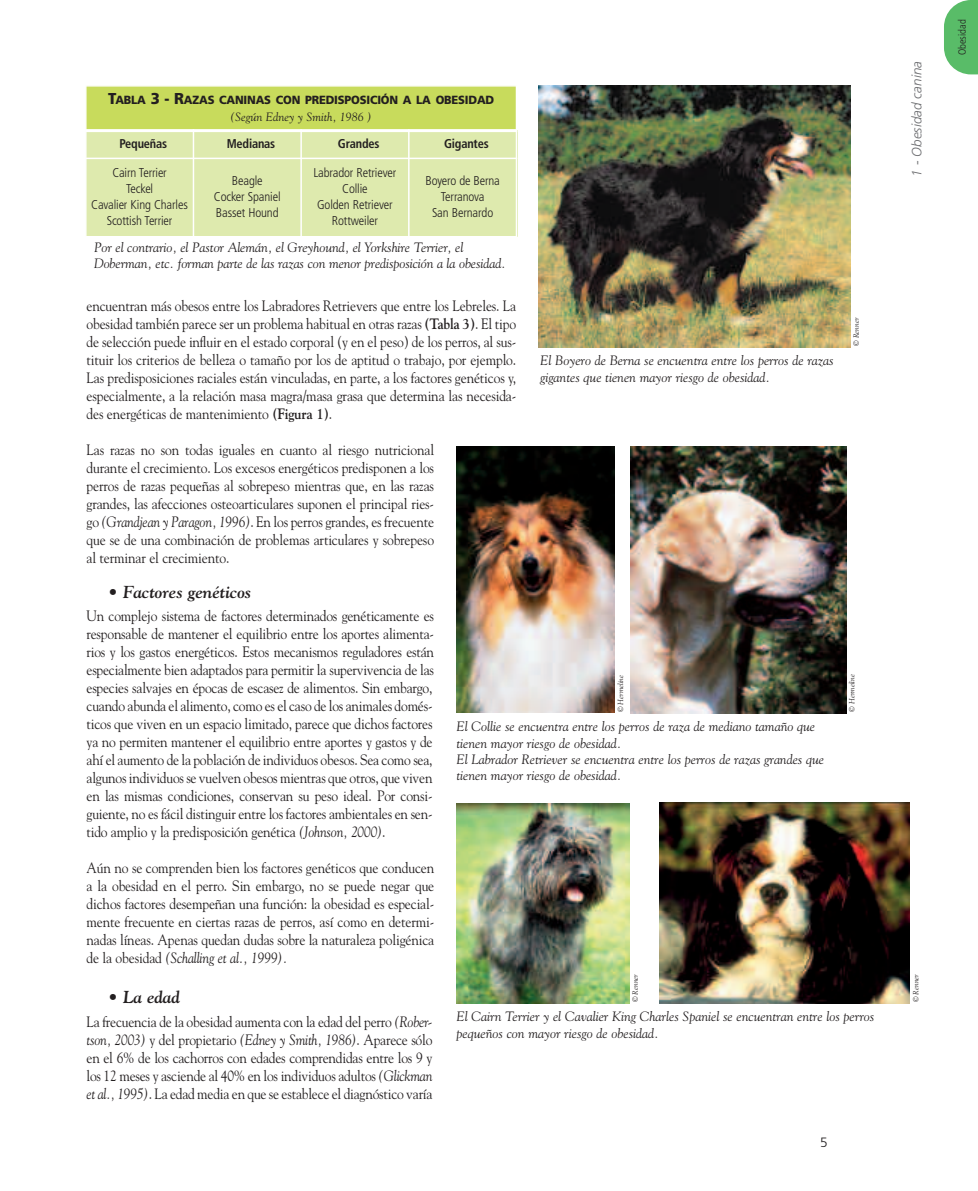
<style>
.page{position:relative;width:978px;height:1191px;background:#fff}
.page>*{position:absolute;margin:0;border:0;box-sizing:border-box;transform-origin:0 0}
.t1{font:italic 700 17.25px "Goudy";letter-spacing:-.01em;color:#231f20}
.t2{font:15px/18px "Goudy";letter-spacing:-.01em;color:#231f20;text-align:justify;scale:.9 1}
.t3{font:italic 13.5px/16.2px "Goudy";color:#231f20}
.t4{font:italic 300 13.5px "Frutiger";color:#6c6d70}
.t5{font:300 13.5px "Frutiger";color:#231f20}
.t6{font:300 condensed 12.75px/15.8px "Frutiger";letter-spacing:-.01em;color:#231f20;text-align:center}
.t7{font:700 condensed 12.75px "Frutiger";letter-spacing:-.015em;color:#231f20}
.t8{font:italic 12px "Goudy";color:#231f20}
.t9{font:900 11.85px "Frutiger";letter-spacing:-.015em;color:#231f20;scale:.95 1}
.t10{font:300 condensed 10.5px "Frutiger";color:#231f20}
.t11{font:italic 7.5px "Goudy";color:#231f20}
.s1{font-size:15.75px}
.s2{font-weight:700}
.s3{font-style:italic}
</style>
<div class="page">
<svg style="left:944px;top:0;width:34px;height:74px"></svg>
<img style="left:659px;top:803px;width:251px;height:200px">
<div style="left:85px;top:85px;width:431px;height:46px;background:#c8db5c"></div>
<div style="left:85px;top:131px;width:108px;height:27px;background:#deeaae"></div>
<div style="left:193px;top:131px;width:108px;height:27px;background:#deeaae"></div>
<div style="left:301px;top:131px;width:108px;height:27px;background:#deeaae"></div>
<div style="left:409px;top:131px;width:108px;height:27px;background:#deeaae"></div>
<div style="left:85px;top:158px;width:108px;height:79px;background:#deeaae"></div>
<div style="left:193px;top:158px;width:108px;height:79px;background:#deeaae"></div>
<div style="left:301px;top:158px;width:108px;height:79px;background:#deeaae"></div>
<div style="left:409px;top:158px;width:108px;height:79px;background:#deeaae"></div>
<hr style="left:85px;top:85px;width:2px;height:192px;background:#fff">
<hr style="left:193px;top:129px;width:1px;height:108px;background:#fff">
<hr style="left:300px;top:129px;width:2px;height:108px;background:#fff">
<hr style="left:408px;top:129px;width:2px;height:108px;background:#fff">
<hr style="left:516px;top:85px;width:1px;height:192px;background:#fff">
<hr style="left:85px;top:85px;width:432px;height:2px;background:#fff">
<hr style="left:85px;top:129px;width:432px;height:3px;background:#fff">
<hr style="left:85px;top:158px;width:432px;height:1px;background:#fff">
<hr style="left:85px;top:236px;width:432px;height:1px;background:#fff">
<img style="left:539px;top:85px;width:311px;height:262px">
<img style="left:457px;top:803px;width:172px;height:200px">
<img style="left:631px;top:446px;width:215px;height:267px">
<img style="left:456px;top:446px;width:159px;height:267px">
<p class="t9" style="left:108px;top:95px;width:408px"><span class="s1">T</span>ABLA <span class="s1">3 - R</span>AZAS CANINAS CON PREDISPOSICIÓN A LA OBESIDAD</p>
<p class="t8" style="left:231px;top:110px;width:143px">(Según Edney y Smith, 1986 )</p>
<p class="t7" style="left:120px;top:139px;width:49px">Pequeñas</p>
<p class="t7" style="left:227px;top:139px;width:50px">Medianas</p>
<p class="t7" style="left:338px;top:139px;width:43px">Grandes</p>
<p class="t7" style="left:444px;top:139px;width:46px">Gigantes</p>
<p class="t6" style="left:91px;top:166px;width:98px">Cairn Terrier<br>Teckel<br>Cavalier King Charles<br>Scottish Terrier</p>
<p class="t6" style="left:214px;top:174px;width:68px">Beagle<br>Cocker Spaniel<br>Basset Hound</p>
<p class="t6" style="left:313px;top:166px;width:84px">Labrador Retriever<br>Collie<br>Golden Retriever<br>Rottweiler</p>
<p class="t6" style="left:425px;top:174px;width:76px">Boyero de Berna<br>Terranova<br>San Bernardo</p>
<p class="t3" style="left:94px;top:239px;width:413px">Por el contrario, el Pastor Alemán, el Greyhound, el Yorkshire Terrier, el<br>Doberman, etc. forman parte de las razas con menor predisposición a la obesidad.</p>
<p class="t4" style="left:911px;top:177px;width:117px;rotate:-90deg">1 - Obesidad canina</p>
<p class="t2" style="left:87px;top:297px;width:479px">encuentran más obesos entre los Labradores Retrievers que entre los Lebreles. La obesidad también parece ser un problema habitual en otras razas <span class="s2">(Tabla 3)</span>. El tipo de selección puede influir en el estado corporal (y en el peso) de los perros, al sus&shy;tituir los criterios de belleza o tamaño por los de aptitud o trabajo, por ejemplo.<br>Las predisposiciones raciales están vinculadas, en parte, a los factores genéticos y, especialmente, a la relación masa magra/masa grasa que determina las necesida&shy;des energéticas de mantenimiento <span class="s2">(Figura 1)</span>.</p>
<p class="t2" style="left:87px;top:441px;width:388px">Las razas no son todas iguales en cuanto al riesgo nutricional durante el crecimiento. Los excesos energéticos predisponen a los perros de razas pequeñas al sobrepeso mientras que, en las razas grandes, las afecciones osteoarticulares suponen el principal ries&shy;go <span class="s3">(Grandjean y Paragon, 1996)</span>. En los perros grandes, es frecuente que se de una combinación de problemas articulares y sobrepeso al terminar el crecimiento.</p>
<p class="t1" style="left:108px;top:581px;width:145px">• Factores genéticos</p>
<p class="t2" style="left:87px;top:607px;width:388px">Un complejo sistema de factores determinados genéticamente es responsable de mantener el equilibrio entre los aportes alimenta&shy;rios y los gastos energéticos. Estos mecanismos reguladores están especialmente bien adaptados para permitir la supervivencia de las especies salvajes en épocas de escasez de alimentos. Sin embargo, cuando abunda el alimento, como es el caso de los animales domés&shy;ticos que viven en un espacio limitado, parece que dichos factores ya no permiten mantener el equilibrio entre aportes y gastos y de ahí el aumento de la población de individuos obesos. Sea como sea, algunos individuos se vuelven obesos mientras que otros, que viven en las mismas condiciones, conservan su peso ideal. Por consi&shy;guiente, no es fácil distinguir entre los factores ambientales en sen&shy;tido amplio y la predisposición genética <span class="s3">(Johnson, 2000)</span>.</p>
<p class="t2" style="left:87px;top:859px;width:388px">Aún no se comprenden bien los factores genéticos que conducen a la obesidad en el perro. Sin embargo, no se puede negar que dichos factores desempeñan una función: la obesidad es especial&shy;mente frecuente en ciertas razas de perros, así como en determi&shy;nadas líneas. Apenas quedan dudas sobre la naturaleza poligénica de la obesidad <span class="s3">(Schalling et al., 1999).</span></p>
<p class="t1" style="left:108px;top:987px;width:74px">• La edad</p>
<p class="t2" style="left:87px;top:1012px;width:386px">La frecuencia de la obesidad aumenta con la edad del perro <span class="s3">(Rober&shy;tson, 2003)</span> y del propietario <span class="s3">(Edney y Smith, 1986)</span>. Aparece sólo en el 6% de los cachorros con edades comprendidas entre los 9 y los 12 meses y asciende al 40% en los individuos adultos <span class="s3">(Glickman et al., 1995)</span>. La edad media en que se establece el diagnóstico varía</p>
<p class="t11" style="left:852px;top:346px;width:30px;rotate:-90deg">© Renner</p>
<p class="t3" style="left:540px;top:353px;width:295px">El Boyero de Berna se encuentra entre los perros de razas gigantes que tienen mayor riesgo de obesidad.</p>
<p class="t11" style="left:847px;top:711px;width:39px;rotate:-90deg">© Hermeline</p>
<p class="t11" style="left:616px;top:712px;width:39px;rotate:-90deg">© Hermeline</p>
<p class="t3" style="left:456px;top:718px;width:369px">El Collie se encuentra entre los perros de raza de mediano tamaño que tienen mayor riesgo de obesidad.<br>El Labrador Retriever se encuentra entre los perros de razas grandes que tienen mayor riesgo de obesidad.</p>
<p class="t11" style="left:631px;top:1002px;width:30px;rotate:-90deg">© Renner</p>
<p class="t11" style="left:911px;top:1002px;width:30px;rotate:-90deg">© Renner</p>
<p class="t3" style="left:456px;top:1008px;width:419px">El Cairn Terrier y el Cavalier King Charles Spaniel se encuentran entre los perros pequeños con mayor riesgo de obesidad.</p>
<p class="t5" style="left:820px;top:1136px;width:9px">5</p>
<p class="t10" style="left:958px;top:55px;width:37px;rotate:-90deg">Obesidad</p>
</div>
